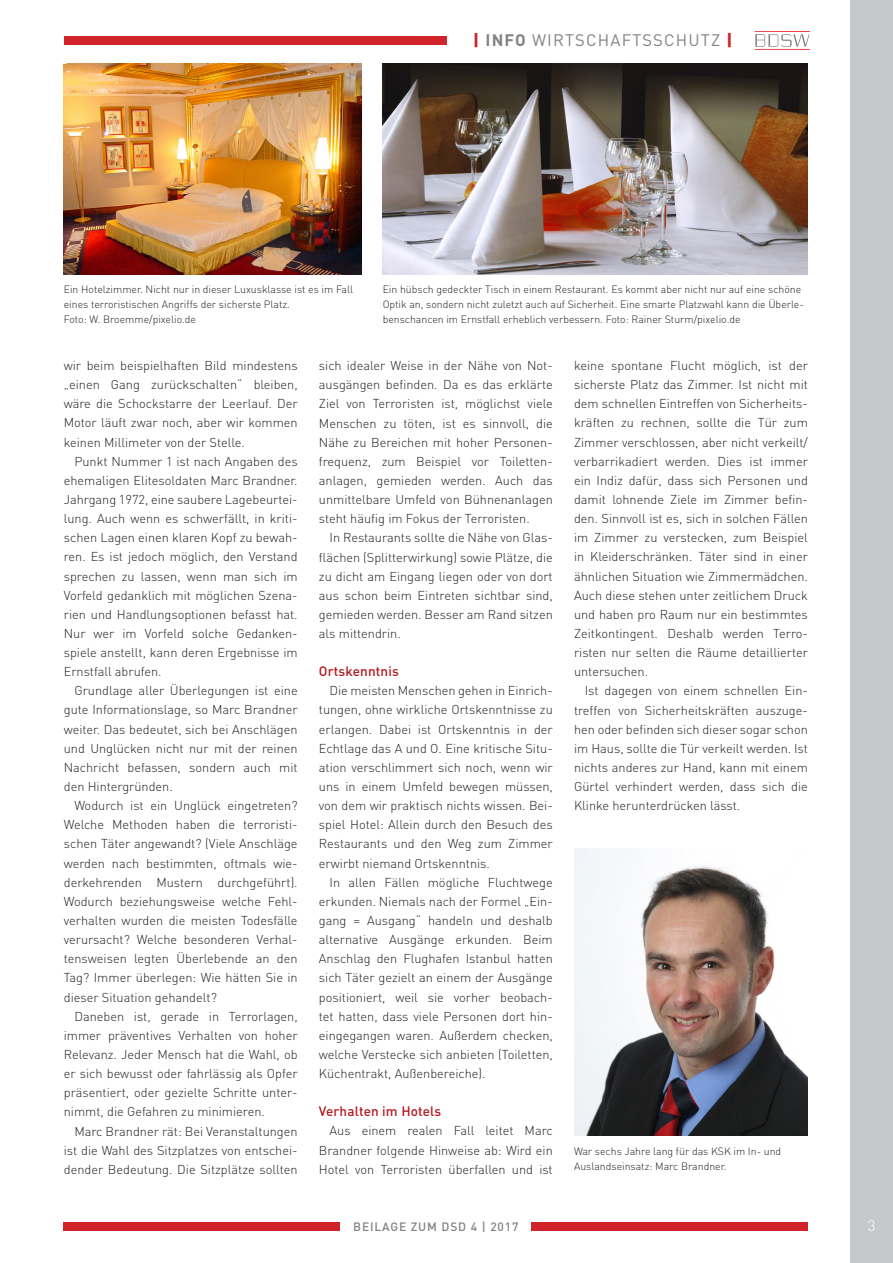
<style>
.page{position:relative;width:893px;height:1263px;background:#fff}
.page>*{position:absolute;margin:0;border:0;box-sizing:border-box;transform-origin:0 0}
.t1{font:16.5px "DIN";letter-spacing:.07em;color:#808285}
.t2{font:300 15px "DIN";color:#fff}
.t3{font:500 13.5px "DIN";letter-spacing:.01em;color:#b4181d}
.t4{font:300 12.75px/19.2px "DIN";color:#231f20;text-align:justify}
.t5{font:500 12px "DIN";letter-spacing:.07em;color:#808285}
.t6{font:300 10.5px/15px "DIN";color:#231f20}
.s1{font-weight:900;color:#d1232a}
.s2{font-weight:700}
</style>
<div class="page">
<div style="left:850px;top:0;width:43px;height:1263px;background:#c7c8ca"></div>
<div style="left:64px;top:36px;width:382px;height:9px;background:#d1232a"></div>
<div style="left:64px;top:1222px;width:276px;height:9px;background:#d1232a"></div>
<div style="left:531px;top:1222px;width:277px;height:9px;background:#d1232a"></div>
<svg style="left:755px;top:31px;width:55px;height:19px"></svg>
<img style="left:383px;top:64px;width:425px;height:210px">
<img style="left:64px;top:64px;width:297px;height:210px">
<img style="left:574px;top:848px;width:234px;height:287px">
<p class="t1" style="left:473px;top:30px;width:261px"><span class="s1">|</span> <span class="s2">INFO</span> WIRTSCHAFTSSCHUTZ <span class="s1">|</span></p>
<p class="t6" style="left:64px;top:282px;width:291px">Ein Hotelzimmer. Nicht nur in dieser Luxusklasse ist es im Fall eines terroristischen Angriffs der sicherste Platz.<br>Foto: W. Broemme/pixelio.de</p>
<p class="t6" style="left:383px;top:282px;width:423px">Ein hübsch gedeckter Tisch in einem Restaurant. Es kommt aber nicht nur auf eine schöne<br>Optik an, sondern nicht zuletzt auch auf Sicherheit. Eine smarte Platzwahl kann die Überle&shy;benschancen im Ernstfall erheblich verbessern. Foto: Rainer Sturm/pixelio.de</p>
<p class="t4" style="left:64px;top:356px;width:235px">wir beim beispielhaften Bild mindestens „einen Gang zurückschalten“ bleiben, wäre die Schockstarre der Leerlauf. Der Motor läuft zwar noch, aber wir kommen keinen Millimeter von der Stelle.</p>
<p class="t4" style="left:64px;top:451px;width:235px;text-indent:11px">Punkt Nummer 1 ist nach Angaben des ehemaligen Elitesoldaten Marc Brandner.<br>Jahrgang 1972, eine saubere Lagebeurtei&shy;lung. Auch wenn es schwerfällt, in kriti&shy;schen Lagen einen klaren Kopf zu bewah&shy;ren. Es ist jedoch möglich, den Verstand sprechen zu lassen, wenn man sich im Vorfeld gedanklich mit möglichen Szena&shy;rien und Handlungsoptionen befasst hat.<br>Nur wer im Vorfeld solche Gedanken&shy;spiele anstellt, kann deren Ergebnisse im Ernstfall abrufen.</p>
<p class="t4" style="left:64px;top:681px;width:235px;text-indent:11px">Grundlage aller Überlegungen ist eine gute Informationslage, so Marc Brandner weiter. Das bedeutet, sich bei Anschlägen und Unglücken nicht nur mit der reinen Nachricht befassen, sondern auch mit den Hintergründen.</p>
<p class="t4" style="left:64px;top:796px;width:235px;text-indent:11px">Wodurch ist ein Unglück eingetreten?<br>Welche Methoden haben die terroristi&shy;schen Täter angewandt? (Viele Anschläge werden nach bestimmten, oftmals wie&shy;derkehrenden Mustern durchgeführt).<br>Wodurch beziehungsweise welche Fehl&shy;verhalten wurden die meisten Todesfälle verursacht? Welche besonderen Verhal&shy;tensweisen legten Überlebende an den Tag? Immer überlegen: Wie hätten Sie in dieser Situation gehandelt?</p>
<p class="t4" style="left:64px;top:1006px;width:235px;text-indent:11px">Daneben ist, gerade in Terrorlagen, immer präventives Verhalten von hoher Relevanz. Jeder Mensch hat die Wahl, ob er sich bewusst oder fahrlässig als Opfer präsentiert, oder gezielte Schritte unter&shy;nimmt, die Gefahren zu minimieren.</p>
<p class="t4" style="left:64px;top:1121px;width:235px;text-indent:11px">Marc Brandner rät: Bei Veranstaltungen ist die Wahl des Sitzplatzes von entschei&shy;dender Bedeutung. Die Sitzplätze sollten</p>
<p class="t4" style="left:319px;top:356px;width:235px">sich idealer Weise in der Nähe von Not&shy;ausgängen befinden. Da es das erklärte Ziel von Terroristen ist, möglichst viele Menschen zu töten, ist es sinnvoll, die Nähe zu Bereichen mit hoher Personen&shy;frequenz, zum Beispiel vor Toiletten&shy;anlagen, gemieden werden. Auch das unmittelbare Umfeld von Bühnenanlagen steht häufig im Fokus der Terroristen.</p>
<p class="t4" style="left:319px;top:528px;width:235px;text-indent:11px">In Restaurants sollte die Nähe von Glas&shy;flächen (Splitterwirkung) sowie Plätze, die zu dicht am Eingang liegen oder von dort aus schon beim Eintreten sichtbar sind, gemieden werden. Besser am Rand sitzen als mittendrin.</p>
<p class="t3" style="left:319px;top:663px;width:81px">Ortskenntnis</p>
<p class="t4" style="left:319px;top:681px;width:235px;text-indent:11px">Die meisten Menschen gehen in Einrich&shy;tungen, ohne wirkliche Ortskenntnisse zu erlangen. Dabei ist Ortskenntnis in der Echtlage das A und O. Eine kritische Situ&shy;ation verschlimmert sich noch, wenn wir uns in einem Umfeld bewegen müssen, von dem wir praktisch nichts wissen. Bei&shy;spiel Hotel: Allein durch den Besuch des Restaurants und den Weg zum Zimmer erwirbt niemand Ortskenntnis.</p>
<p class="t4" style="left:319px;top:872px;width:235px;text-indent:11px">In allen Fällen mögliche Fluchtwege erkunden. Niemals nach der Formel „Ein&shy;gang = Ausgang“ handeln und deshalb alternative Ausgänge erkunden. Beim Anschlag den Flughafen Istanbul hatten sich Täter gezielt an einem der Ausgänge positioniert, weil sie vorher beobach&shy;tet hatten, dass viele Personen dort hin&shy;eingegangen waren. Außerdem checken, welche Verstecke sich anbieten (Toiletten, Küchentrakt, Außenbereiche).</p>
<p class="t3" style="left:319px;top:1103px;width:124px">Verhalten im Hotels</p>
<p class="t4" style="left:319px;top:1121px;width:235px;text-indent:11px">Aus einem realen Fall leitet Marc Brandner folgende Hinweise ab: Wird ein Hotel von Terroristen überfallen und ist</p>
<p class="t5" style="left:353px;top:1219px;width:167px">BEILAGE ZUM DSD 4 | 2017</p>
<p class="t4" style="left:574px;top:356px;width:235px">keine spontane Flucht möglich, ist der sicherste Platz das Zimmer. Ist nicht mit dem schnellen Eintreffen von Sicherheits&shy;kräften zu rechnen, sollte die Tür zum Zimmer verschlossen, aber nicht verkeilt/ verbarrikadiert werden. Dies ist immer ein Indiz dafür, dass sich Personen und damit lohnende Ziele im Zimmer befin&shy;den. Sinnvoll ist es, sich in solchen Fällen im Zimmer zu verstecken, zum Beispiel in Kleiderschränken. Täter sind in einer ähnlichen Situation wie Zimmermädchen.<br>Auch diese stehen unter zeitlichem Druck und haben pro Raum nur ein bestimmtes Zeitkontingent. Deshalb werden Terro&shy;risten nur selten die Räume detaillierter untersuchen.</p>
<p class="t4" style="left:574px;top:681px;width:235px;text-indent:11px">Ist dagegen von einem schnellen Ein&shy;treffen von Sicherheitskräften auszuge&shy;hen oder befinden sich dieser sogar schon im Haus, sollte die Tür verkeilt werden. Ist nichts anderes zur Hand, kann mit einem Gürtel verhindert werden, dass sich die Klinke herunterdrücken lässt.</p>
<p class="t6" style="left:574px;top:1143px;width:209px">War sechs Jahre lang für das KSK im In- und<br>Auslandseinsatz: Marc Brandner.</p>
<p class="t2" style="left:868px;top:1216px;width:9px">3</p>
</div>
